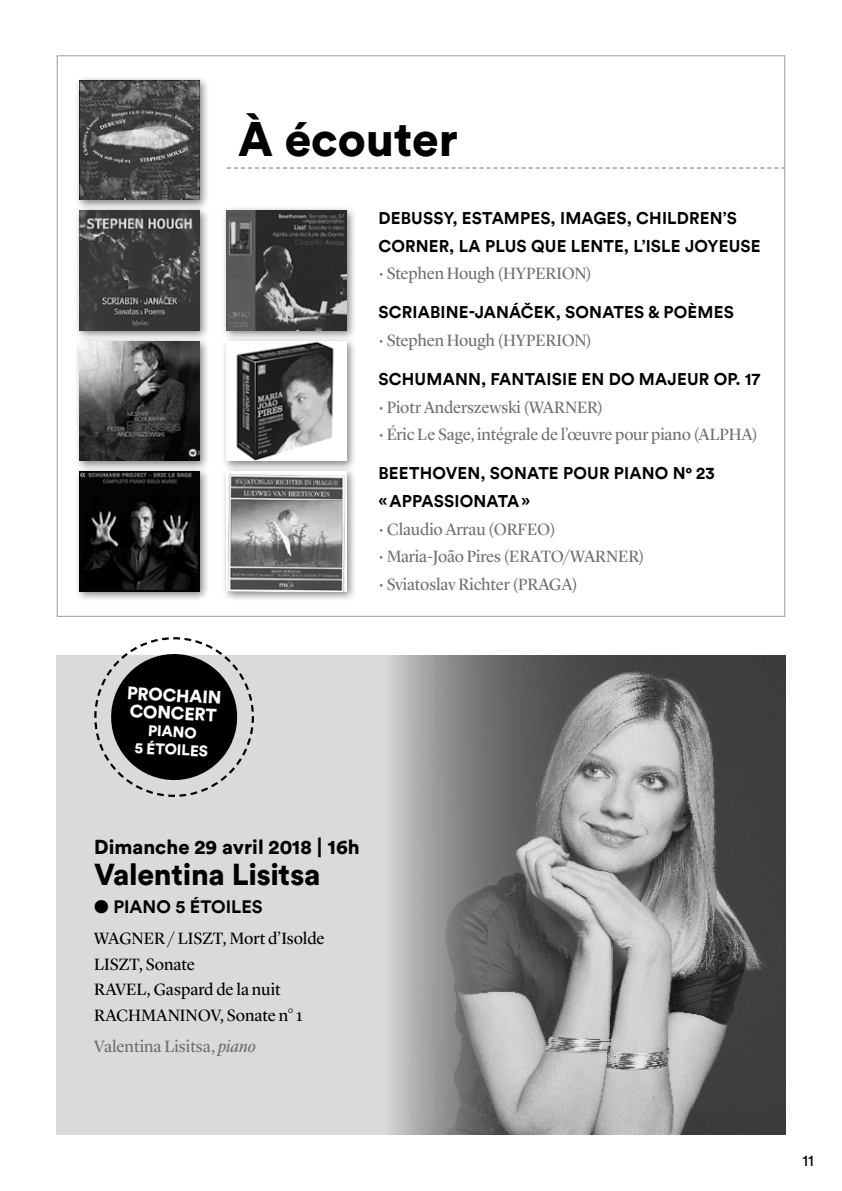
<style>
.page{position:relative;width:842px;height:1191px;background:#fff}
.page>*{position:absolute;margin:0;border:0;box-sizing:border-box;transform-origin:0 0}
.t1{font:900 48px "Circular Std";color:#000}
.t2{font:900 30px "Circular Std";letter-spacing:-.01em;color:#000}
.t3{font:900 20px "Circular Std";color:#000}
.t4{font:700 18px "Circular";color:#000}
.t5{font:900 17.8px/17.8px "Circular Std";color:#fff}
.t6{font:17px "Lyon Display";letter-spacing:-.005em;color:#706f6f}
.t7{font:700 17px/27.6px "Circular";letter-spacing:.01em;color:#000}
.t8{font:17px/25.6px "Lyon Display";color:#000}
.t9{font:16px "Circular";color:#000}
.t10{font:900 15.2px/17.8px "Circular Std";color:#fff;text-align:center}
.s1{font-style:italic}
</style>
<div class="page">
<svg style="left:227px;top:167px;width:558px;height:2px"></svg>
<div style="left:221px;top:336px;width:136px;height:136px;background:#000;opacity:.5"></div>
<img style="left:227px;top:341px;width:119px;height:120px">
<div style="left:74px;top:336px;width:136px;height:136px;background:#000;opacity:.5"></div>
<img style="left:79px;top:341px;width:120px;height:120px">
<div style="left:74px;top:466px;width:136px;height:136px;background:#000;opacity:.5"></div>
<img style="left:79px;top:471px;width:120px;height:120px">
<div style="left:221px;top:466px;width:136px;height:136px;background:#000;opacity:.5"></div>
<img style="left:227px;top:472px;width:119px;height:119px">
<div style="left:74px;top:75px;width:136px;height:136px;background:#000;opacity:.5"></div>
<img style="left:79px;top:80px;width:120px;height:120px">
<div style="left:74px;top:205px;width:136px;height:136px;background:#000;opacity:.5"></div>
<img style="left:79px;top:211px;width:120px;height:119px">
<div style="left:221px;top:205px;width:136px;height:136px;background:#000;opacity:.5"></div>
<img style="left:227px;top:211px;width:119px;height:119px">
<div style="left:57px;top:655px;width:728px;height:479px;background:#dadada"></div>
<img style="left:392px;top:655px;width:393px;height:479px">
<svg style="left:94px;top:637px;width:160px;height:160px"></svg>
<h1 class="t1" style="left:238px;top:107px;width:221px">À écouter</h1>
<p class="t7" style="left:379px;top:203px;width:384px">DEBUSSY, ESTAMPES, IMAGES, CHILDREN’S<br>CORNER, LA PLUS QUE LENTE, L’ISLE JOYEUSE</p>
<p class="t6" style="left:378px;top:261px;width:215px">• Stephen Hough (HYPERION)</p>
<p class="t7" style="left:379px;top:298px;width:357px">SCRIABINE-JANÁČEK, SONATES &amp; POÈMES</p>
<p class="t6" style="left:378px;top:327px;width:215px">• Stephen Hough (HYPERION)</p>
<p class="t7" style="left:379px;top:364px;width:383px">SCHUMANN, FANTAISIE EN DO MAJEUR OP. 17</p>
<p class="t6" style="left:378px;top:394px;width:226px">• Piotr Anderszewski (WARNER)</p>
<p class="t6" style="left:378px;top:422px;width:381px">• Éric Le Sage, intégrale de l’œuvre pour piano (ALPHA)</p>
<p class="t7" style="left:378px;top:459px;width:338px">BEETHOVEN, SONATE POUR PIANO N° 23 «APPASSIONATA»</p>
<p class="t6" style="left:378px;top:516px;width:179px">• Claudio Arrau (ORFEO)</p>
<p class="t6" style="left:378px;top:544px;width:268px">• Maria-João Pires (ERATO/WARNER)</p>
<p class="t6" style="left:378px;top:571px;width:201px">• Sviatoslav Richter (PRAGA)</p>
<p class="t5" style="left:127px;top:683px;width:96px;rotate:3deg">PROCHAIN<br>CONCERT</p>
<p class="t10" style="left:136px;top:720px;width:75px;rotate:3deg">PIANO<br>5 ÉTOILES</p>
<p class="t3" style="left:94px;top:833px;width:267px">Dimanche 29 avril 2018 | 16h</p>
<h2 class="t2" style="left:94px;top:854px;width:228px">Valentina Lisitsa</h2>
<p class="t4" style="left:94px;top:894px;width:170px">● PIANO 5 ÉTOILES</p>
<p class="t8" style="left:94px;top:924px;width:232px">WAGNER / LISZT, Mort d’Isolde<br>LISZT, Sonate<br>RAVEL, Gaspard de la nuit<br>RACHMANINOV, Sonate n° 1</p>
<p class="t6" style="left:94px;top:1033px;width:163px">Valentina Lisitsa, <span class="s1">piano</span></p>
<p class="t9" style="left:802px;top:1149px;width:13px">11</p>
</div>
